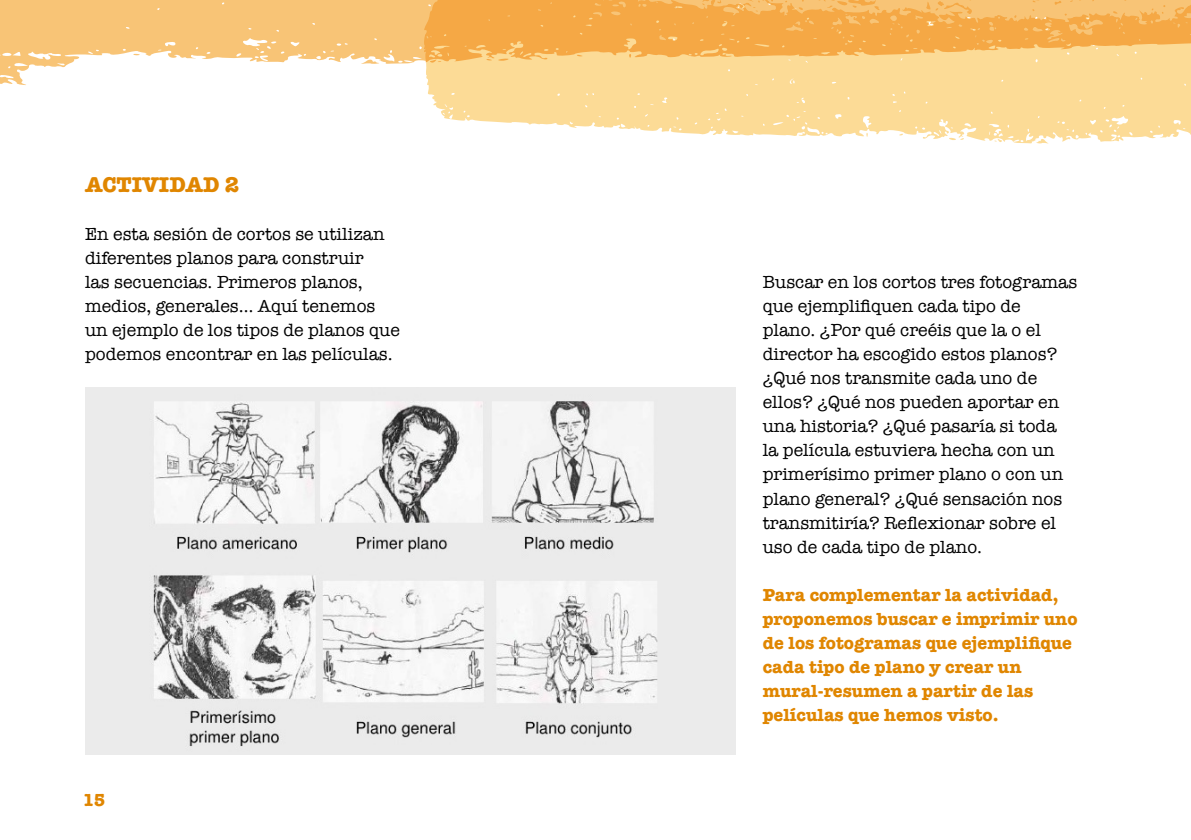
<style>
.page{position:relative;width:1191px;height:840px;background:#fff}
.page>*{position:absolute;margin:0;border:0;box-sizing:border-box;transform-origin:0 0}
.t1{font:700 22px "American Typewriter";color:#e08600}
.t2{font:18px/24px "American Typewriter";color:#000}
.t3{font:700 18px/24px "American Typewriter";color:#e08600}
</style>
<div class="page">
<svg style="left:0;top:0;width:423px;height:85px;fill:#f8c476"></svg>
<svg style="left:360px;top:59px;width:20px;height:5px"></svg>
<svg style="left:423px;top:0;width:768px;height:144px;background:#f9ce86"></svg>
<svg style="left:949px;top:138px;width:15px;height:2px"></svg>
<svg style="left:994px;top:138px;width:8px;height:5px"></svg>
<svg style="left:1035px;top:138px;width:14px;height:5px"></svg>
<svg style="left:702px;top:0;width:8px;height:6px"></svg>
<svg style="left:717px;top:0;width:4px;height:3px"></svg>
<svg style="left:744px;top:0;width:16px;height:12px"></svg>
<svg style="left:798px;top:0;width:6px;height:10px"></svg>
<svg style="left:818px;top:0;width:62px;height:10px"></svg>
<svg style="left:926px;top:0;width:46px;height:14px"></svg>
<svg style="left:1113px;top:11px;width:5px;height:3px"></svg>
<svg style="left:1053px;top:0;width:8px;height:5px"></svg>
<svg style="left:1032px;top:0;width:8px;height:2px"></svg>
<svg style="left:1069px;top:0;width:12px;height:2px"></svg>
<svg style="left:1161px;top:5px;width:4px;height:9px"></svg>
<img style="left:85px;top:387px;width:651px;height:367px">
<p class="t1" style="left:85px;top:166px;width:156px">ACTIVIDAD 2</p>
<p class="t2" style="left:85px;top:221px;width:316px">En esta sesión de cortos se utilizan diferentes planos para construir<br>las secuencias. Primeros planos, medios, generales… Aquí tenemos un ejemplo de los tipos de planos que podemos encontrar en las películas.</p>
<p class="t3" style="left:82px;top:786px;width:25px">15</p>
<p class="t2" style="left:762px;top:269px;width:316px">Buscar en los cortos tres fotogramas que ejemplifiquen cada tipo de plano. ¿Por qué creéis que la o el director ha escogido estos planos? ¿Qué nos transmite cada uno de ellos? ¿Qué nos pueden aportar en una historia? ¿Qué pasaría si toda<br>la película estuviera hecha con un primerísimo primer plano o con un plano general? ¿Qué sensación nos transmitiría? Reflexionar sobre el uso de cada tipo de plano.</p>
<p class="t3" style="left:762px;top:581px;width:316px">Para complementar la actividad, proponemos buscar e imprimir uno de los fotogramas que ejemplifique cada tipo de plano y crear un mural-resumen a partir de las películas que hemos visto.</p>
</div>
